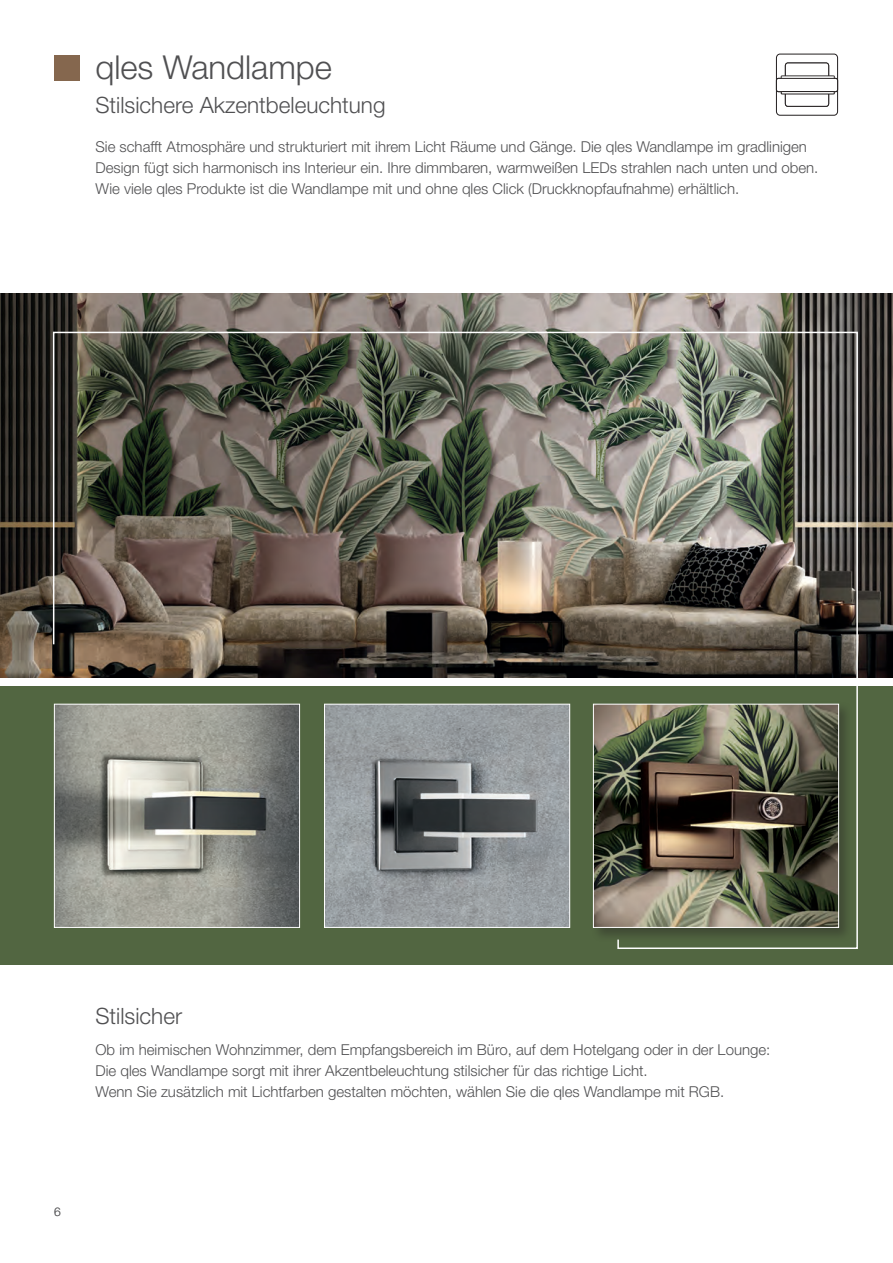
<style>
.page{position:relative;width:893px;height:1263px;background:#fff}
.page>*{position:absolute;margin:0;border:0;box-sizing:border-box;transform-origin:0 0}
.t1{font:300 33px "Helvetica Neue LT Pro";color:#505052}
.t2{font:300 22.5px "Helvetica Neue LT Pro";color:#505052}
.t3{font:300 15px/21px "Helvetica Neue LT Pro";color:#505052}
.t4{font:300 12px "Helvetica Neue LT Pro";color:#535355}
</style>
<div class="page">
<div style="left:0;top:686px;width:893px;height:279px;background:#526641"></div>
<div style="left:54px;top:55px;width:26px;height:26px;background:#85674e"></div>
<img style="left:0;top:293px;width:893px;height:384px">
<img style="left:52px;top:331px;width:807px;height:618px">
<div style="left:776px;top:54px;width:62px;height:61px;border:1px solid #231f20;border-radius:4px"></div>
<div style="left:785px;top:63px;width:44px;height:43px;border:1px solid #231f20;border-radius:3px"></div>
<div style="left:776px;top:78px;width:62px;height:14px;background:#fff;border-radius:2px"></div>
<div style="left:776px;top:78px;width:62px;height:14px;border:1px solid #231f20;border-radius:2px"></div>
<svg style="left:781px;top:91px;width:53px;height:3px"></svg>
<svg style="left:781px;top:76px;width:53px;height:3px"></svg>
<h1 class="t1" style="left:95px;top:47px;width:238px">qles Wandlampe</h1>
<h2 class="t2" style="left:95px;top:92px;width:292px">Stilsichere Akzentbeleuchtung</h2>
<p class="t3" style="left:95px;top:136px;width:724px">Sie schafft Atmosphäre und strukturiert mit ihrem Licht Räume und Gänge. Die qles Wandlampe im gradlinigen<br>Design fügt sich harmonisch ins Interieur ein. Ihre dimmbaren, warmweißen LEDs strahlen nach unten und oben.<br>Wie viele qles Produkte ist die Wandlampe mit und ohne qles Click (Druckknopfaufnahme) erhältlich.</p>
<h2 class="t2" style="left:95px;top:1002px;width:88px">Stilsicher</h2>
<p class="t3" style="left:95px;top:1039px;width:676px">Ob im heimischen Wohnzimmer, dem Empfangsbereich im Büro, auf dem Hotelgang oder in der Lounge:<br>Die qles Wandlampe sorgt mit ihrer Akzentbeleuchtung stilsicher für das richtige Licht.<br>Wenn Sie zusätzlich mit Lichtfarben gestalten möchten, wählen Sie die qles Wandlampe mit RGB.</p>
<p class="t4" style="left:54px;top:1205px;width:8px">6</p>
</div>
